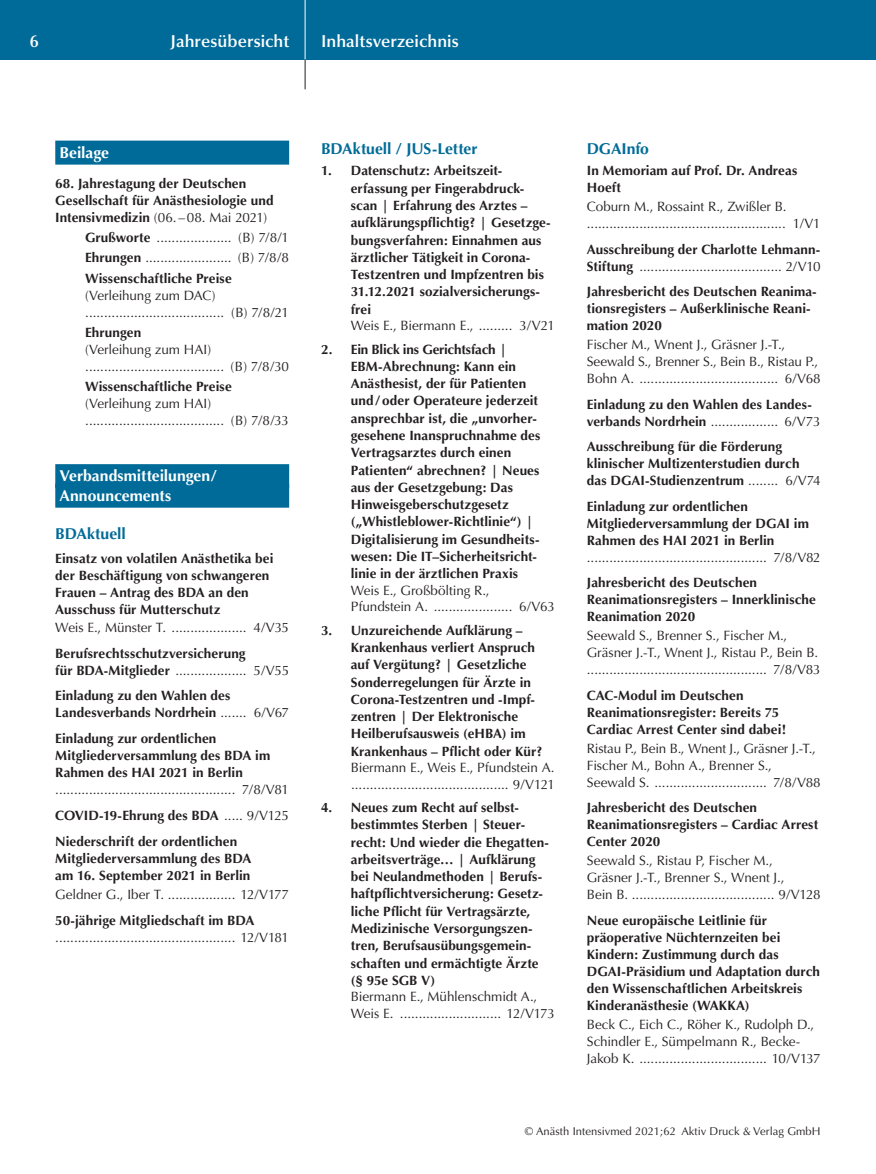
<style>
.page{position:relative;width:876px;height:1174px;background:#fff}
.page>*{position:absolute;margin:0;border:0;box-sizing:border-box;transform-origin:0 0}
.t1{font:600 17.25px "Optima";color:#fff}
.t2{font:700 15.75px/19.5px "Optima";color:#fff}
.t3{font:700 15.75px "Optima";letter-spacing:-.005em;color:#006b98}
.t4{font:700 13.5px/17.2px "Optima";letter-spacing:.005em;color:#231f20}
.t5{font:13.5px/17px "Optima";letter-spacing:-.01em;color:#231f20}
.t6{font:11.25px "Optima";letter-spacing:.005em;color:#231f20}
.s1{font-weight:400}
.s2{font-weight:700}
</style>
<div class="page">
<div style="left:0;top:0;width:876px;height:60px;background:#006b98"></div>
<hr style="left:305px;top:0;width:1px;height:60px;background:#fff">
<svg style="left:305px;top:60px;width:1px;height:29px"></svg>
<div style="left:55px;top:141px;width:234px;height:24px;background:#006b98"></div>
<div style="left:55px;top:464px;width:234px;height:24px;background:#006b98"></div>
<div style="left:55px;top:483px;width:234px;height:24px;background:#006b98"></div>
<p class="t1" style="left:30px;top:31px;width:10px">6</p>
<p class="t1" style="left:170px;top:31px;width:120px">Jahresübersicht</p>
<p class="t1" style="left:321px;top:31px;width:139px">Inhaltsverzeichnis</p>
<p class="t2" style="left:60px;top:143px;width:51px">Beilage</p>
<p class="t4" style="left:55px;top:175px;width:220px">68. Jahrestagung der Deutschen<br>Gesellschaft für Anästhesiologie und<br>Intensivmedizin <span class="s1">(06. –08. Mai 2021)</span></p>
<p class="t5" style="left:85px;top:228px;width:206px;line-height:20.1px;text-align:justify"><span class="s2">Grußworte</span> .................... (B) 7/8/1<br><span class="s2">Ehrungen</span> ....................... (B) 7/8/8<br><span class="s2">Wissenschaftliche Preise</span></p>
<p class="t5" style="left:85px;top:287px;width:206px">(Verleihung zum DAC) ..................................... (B) 7/8/21</p>
<p class="t4" style="left:85px;top:324px;width:58px">Ehrungen</p>
<p class="t5" style="left:85px;top:341px;width:206px">(Verleihung zum HAI) ..................................... (B) 7/8/30</p>
<p class="t4" style="left:85px;top:378px;width:148px">Wissenschaftliche Preise</p>
<p class="t5" style="left:85px;top:395px;width:206px">(Verleihung zum HAI) ..................................... (B) 7/8/33</p>
<p class="t2" style="left:60px;top:466px;width:159px">Verbandsmitteilungen/<br>Announcements</p>
<p class="t3" style="left:55px;top:525px;width:72px">BDAktuell</p>
<p class="t4" style="left:55px;top:550px;width:220px">Einsatz von volatilen Anästhetika bei der Beschäftigung von schwangeren<br>Frauen – Antrag des BDA an den<br>Ausschuss für Mutterschutz</p>
<p class="t5" style="left:55px;top:619px;width:235px">Weis E., Münster T. .................... 4/V35</p>
<p class="t4" style="left:55px;top:644px;width:235px">Berufsrechtsschutzversicherung<br>für BDA-Mitglieder <span class="s1">................... 5/V55</span></p>
<p class="t4" style="left:55px;top:687px;width:235px">Einladung zu den Wahlen des<br>Landesverbands Nordrhein <span class="s1">....... 6/V67</span></p>
<p class="t4" style="left:55px;top:730px;width:216px">Einladung zur ordentlichen<br>Mitgliederversammlung des BDA im<br>Rahmen des HAI 2021 in Berlin</p>
<p class="t5" style="left:55px;top:777px;width:235px;line-height:25.7px;text-align:justify">................................................ 7/8/V81<br><span class="s2">COVID-19-Ehrung des BDA</span> ..... 9/V125<br><span class="s2">Niederschrift der ordentlichen</span></p>
<p class="t4" style="left:55px;top:849px;width:198px">Mitgliederversammlung des BDA am 16. September 2021 in Berlin</p>
<p class="t5" style="left:55px;top:886px;width:235px">Geldner G., Iber T. .................. 12/V177</p>
<p class="t4" style="left:55px;top:911px;width:201px">50-jährige Mitgliedschaft im BDA</p>
<p class="t5" style="left:55px;top:929px;width:235px">................................................ 12/V181</p>
<p class="t3" style="left:321px;top:140px;width:158px">BDAktuell / JUS-Letter</p>
<p class="t4" style="left:351px;top:162px;width:201px;text-indent:-30px">1. Datenschutz: Arbeitszeit&shy;erfassung per Fingerabdruck&shy;scan | Erfahrung des Arztes – aufklärungspflichtig? | Gesetzge&shy;bungsverfahren: Einnahmen aus ärztlicher Tätigkeit in Corona-<br>Testzentren und Impfzentren bis<br>31.12.2021 sozialversicherungs&shy;frei</p>
<p class="t5" style="left:351px;top:317px;width:206px">Weis E., Biermann E., ......... 3/V21</p>
<p class="t4" style="left:351px;top:341px;width:191px;text-indent:-30px">2. Ein Blick ins Gerichtsfach |<br>EBM-Abrechnung: Kann ein<br>Anästhesist, der für Patienten und/oder Operateure jederzeit ansprechbar ist, die „unvorher&shy;gesehene Inanspruchnahme des<br>Vertragsarztes durch einen<br>Patienten“ abrechnen? | Neues aus der Gesetzgebung: Das<br>Hinweisgeberschutzgesetz („Whistleblower-Richtlinie“) |<br>Digitalisierung im Gesundheits&shy;wesen: Die IT–Sicherheitsricht&shy;linie in der ärztlichen Praxis</p>
<p class="t5" style="left:351px;top:582px;width:206px;line-height:16.5px">Weis E., Großbölting R.,<br>Pfundstein A. ..................... 6/V63</p>
<p class="t4" style="left:351px;top:621px;width:193px;text-indent:-30px">3. Unzureichende Aufklärung –<br>Krankenhaus verliert Anspruch auf Vergütung? | Gesetzliche<br>Sonderregelungen für Ärzte in<br>Corona-Testzentren und -Impf&shy;zentren | Der Elektronische<br>Heilberufsausweis (eHBA) im<br>Krankenhaus – Pflicht oder Kür?</p>
<p class="t5" style="left:351px;top:759px;width:206px;line-height:16.5px">Biermann E., Weis E., Pfundstein A. .......................................... 9/V121</p>
<p class="t4" style="left:351px;top:799px;width:200px;text-indent:-30px">4. Neues zum Recht auf selbst&shy;bestimmtes Sterben | Steuer&shy;recht: Und wieder die Ehegatten&shy;arbeitsverträge… | Aufklärung bei Neulandmethoden | Berufs&shy;haftpflichtversicherung: Gesetz&shy;liche Pflicht für Vertragsärzte,<br>Medizinische Versorgungszen&shy;tren, Berufsausübungsgemein&shy;schaften und ermächtigte Ärzte (§ 95e SGB V)</p>
<p class="t5" style="left:351px;top:988px;width:206px;line-height:16.5px">Biermann E., Mühlenschmidt A.,<br>Weis E. ........................... 12/V173</p>
<p class="t3" style="left:587px;top:140px;width:64px">DGAInfo</p>
<p class="t4" style="left:587px;top:162px;width:212px">In Memoriam auf Prof. Dr. Andreas<br>Hoeft</p>
<p class="t5" style="left:587px;top:199px;width:235px">Coburn M., Rossaint R., Zwißler B. ..................................................... 1/V1</p>
<p class="t5" style="left:587px;top:241px;width:235px"><span class="s2">Ausschreibung der Charlotte Lehmann-<br>Stiftung</span> ...................................... 2/V10</p>
<p class="t4" style="left:587px;top:283px;width:231px">Jahresbericht des Deutschen Reanima&shy;tionsregisters – Außerklinische Reani&shy;mation 2020</p>
<p class="t5" style="left:587px;top:336px;width:235px">Fischer M., Wnent J., Gräsner J.-T.,<br>Seewald S., Brenner S., Bein B., Ristau P.,<br>Bohn A. ..................................... 6/V68</p>
<p class="t4" style="left:587px;top:396px;width:235px">Einladung zu den Wahlen des Landes&shy;verbands Nordrhein <span class="s1">.................. 6/V73</span></p>
<p class="t4" style="left:587px;top:438px;width:235px">Ausschreibung für die Förderung klinischer Multizenterstudien durch das DGAI-Studienzentrum <span class="s1">........ 6/V74</span></p>
<p class="t4" style="left:587px;top:498px;width:224px">Einladung zur ordentlichen<br>Mitgliederversammlung der DGAI im<br>Rahmen des HAI 2021 in Berlin</p>
<p class="t5" style="left:587px;top:549px;width:235px">................................................ 7/8/V82</p>
<p class="t4" style="left:587px;top:574px;width:231px">Jahresbericht des Deutschen<br>Reanimationsregisters – Innerklinische<br>Reanimation 2020</p>
<p class="t5" style="left:587px;top:627px;width:235px">Seewald S., Brenner S., Fischer M.,<br>Gräsner J.-T., Wnent J., Ristau P., Bein B. ................................................ 7/8/V83</p>
<p class="t4" style="left:587px;top:686px;width:201px">CAC-Modul im Deutschen<br>Reanimationsregister: Bereits 75<br>Cardiac Arrest Center sind dabei!</p>
<p class="t5" style="left:587px;top:740px;width:235px">Ristau P., Bein B., Wnent J., Gräsner J.-T.,<br>Fischer M., Bohn A., Brenner S.,<br>Seewald S. .............................. 7/8/V88</p>
<p class="t4" style="left:587px;top:799px;width:233px">Jahresbericht des Deutschen<br>Reanimationsregisters – Cardiac Arrest<br>Center 2020</p>
<p class="t5" style="left:587px;top:852px;width:235px">Seewald S., Ristau P, Fischer M.,<br>Gräsner J.-T., Brenner S., Wnent J.,<br>Bein B. ...................................... 9/V128</p>
<p class="t4" style="left:587px;top:911px;width:235px">Neue europäische Leitlinie für präoperative Nüchternzeiten bei Kindern: Zustimmung durch das DGAI-Präsidium und Adaptation durch den Wissenschaftlichen Arbeitskreis Kinderanästhesie (WAKKA)</p>
<p class="t5" style="left:587px;top:1016px;width:235px">Beck C., Eich C., Röher K., Rudolph D.,<br>Schindler E., Sümpelmann R., Becke-<br>Jakob K. .................................. 10/V137</p>
<p class="t6" style="left:525px;top:1125px;width:297px">© Anästh Intensivmed 2021;62 Aktiv Druck &amp; Verlag GmbH</p>
</div>
